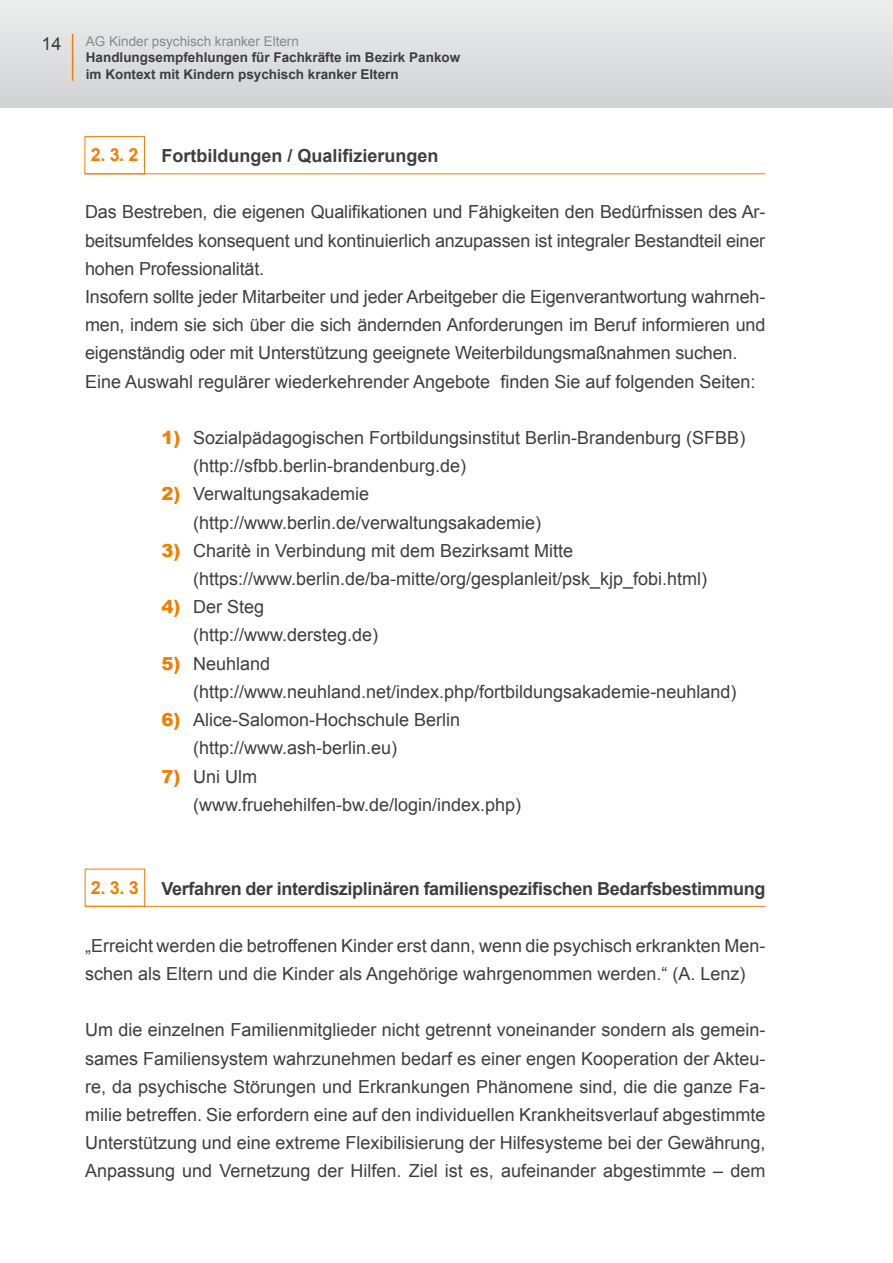
<style>
.page{position:relative;width:893px;height:1263px;background:#fff}
.page>*{position:absolute;margin:0;border:0;box-sizing:border-box;transform-origin:0 0}
.t1{font:18px/28.2px "Arial";color:#3e3d40}
.t2{font:700 18px "Arial";letter-spacing:-.02em;color:#3e3d40}
.t3{font:700 18px "Arial";color:#3e3d40}
.t4{font:700 18px "Arial";color:#ee7f00}
.t5{font:700 13.5px/16.2px "Arial";color:#3e3d40}
.t6{font:13.5px "Arial";color:#87888a}
.s1{font-weight:900;color:#ee7f00}
</style>
<div class="page">
<div style="left:0;top:0;width:893px;height:107px;background:linear-gradient(to right,#dfe0e1,#dfe0e1)"></div>
<hr style="left:72px;top:34px;width:1px;height:47px;background:#ee7f00">
<hr style="left:85px;top:906px;width:681px;height:1px;background:#ee7f00">
<div style="left:85px;top:869px;width:60px;height:38px;border:1px solid #ee7f00"></div>
<hr style="left:85px;top:173px;width:680px;height:1px;background:#ee7f00">
<div style="left:85px;top:136px;width:60px;height:38px;border:1px solid #ee7f00"></div>
<p class="t1" style="left:42px;top:29px;width:22px">14</p>
<p class="t6" style="left:86px;top:33px;width:215px">AG Kinder psychisch kranker Eltern</p>
<p class="t5" style="left:86px;top:50px;width:376px">Handlungsempfehlungen für Fachkräfte im Bezirk Pankow im Kontext mit Kindern psychisch kranker Eltern</p>
<p class="t4" style="left:91px;top:143px;width:49px">2. 3. 2</p>
<p class="t3" style="left:162px;top:144px;width:279px">Fortbildungen / Qualifizierungen</p>
<p class="t1" style="left:85px;top:198px;width:682px">Das Bestreben, die eigenen Qualifikationen und Fähigkeiten den Bedürfnissen des Ar&shy;beitsumfeldes konsequent und kontinuierlich anzupassen ist integraler Bestandteil einer hohen Professionalität.<br>Insofern sollte jeder Mitarbeiter und jeder Arbeitgeber die Eigenverantwortung wahrneh&shy;men, indem sie sich über die sich ändernden Anforderungen im Beruf informieren und eigenständig oder mit Unterstützung geeignete Weiterbildungsmaßnahmen suchen.<br>Eine Auswahl regulärer wiederkehrender Angebote finden Sie auf folgenden Seiten:</p>
<p class="t1" style="left:193px;top:424px;width:554px;text-indent:-31px"><span class="s1">1)</span> Sozialpädagogischen Fortbildungsinstitut Berlin-Brandenburg (SFBB) (http://sfbb.berlin-brandenburg.de)</p>
<p class="t1" style="left:193px;top:480px;width:350px;text-indent:-31px"><span class="s1">2)</span> Verwaltungsakademie (http://www.berlin.de/verwaltungsakademie)</p>
<p class="t1" style="left:193px;top:537px;width:516px;text-indent:-31px"><span class="s1">3)</span> Charitè in Verbindung mit dem Bezirksamt Mitte (https://www.berlin.de/ba-mitte/org/gesplanleit/psk_kjp_fobi.html)</p>
<p class="t1" style="left:193px;top:593px;width:187px;text-indent:-31px"><span class="s1">4)</span> Der Steg (http://www.dersteg.de)</p>
<p class="t1" style="left:193px;top:649px;width:545px;text-indent:-31px"><span class="s1">5)</span> Neuhland (http://www.neuhland.net/index.php/fortbildungsakademie-neuhland)</p>
<p class="t1" style="left:193px;top:706px;width:269px;text-indent:-31px"><span class="s1">6)</span> Alice-Salomon-Hochschule Berlin (http://www.ash-berlin.eu)</p>
<p class="t1" style="left:193px;top:762px;width:330px;text-indent:-31px"><span class="s1">7)</span> Uni Ulm (www.fruehehilfen-bw.de/login/index.php)</p>
<p class="t4" style="left:91px;top:875px;width:49px">2. 3. 3</p>
<p class="t2" style="left:162px;top:877px;width:605px">Verfahren der interdisziplinären familienspezifischen Bedarfsbestimmung</p>
<p class="t1" style="left:85px;top:931px;width:682px">„Erreicht werden die betroffenen Kinder erst dann, wenn die psychisch erkrankten Men&shy;schen als Eltern und die Kinder als Angehörige wahrgenommen werden.“ (A. Lenz)</p>
<p class="t1" style="left:85px;top:1016px;width:682px;text-align:justify">Um die einzelnen Familienmitglieder nicht getrennt voneinander sondern als gemein&shy;sames Familiensystem wahrzunehmen bedarf es einer engen Kooperation der Akteu&shy;re, da psychische Störungen und Erkrankungen Phänomene sind, die die ganze Fa&shy;milie betreffen. Sie erfordern eine auf den individuellen Krankheitsverlauf abgestimmte Unterstützung und eine extreme Flexibilisierung der Hilfesysteme bei der Gewährung, Anpassung und Vernetzung der Hilfen. Ziel ist es, aufeinander abgestimmte – dem</p>
</div>
